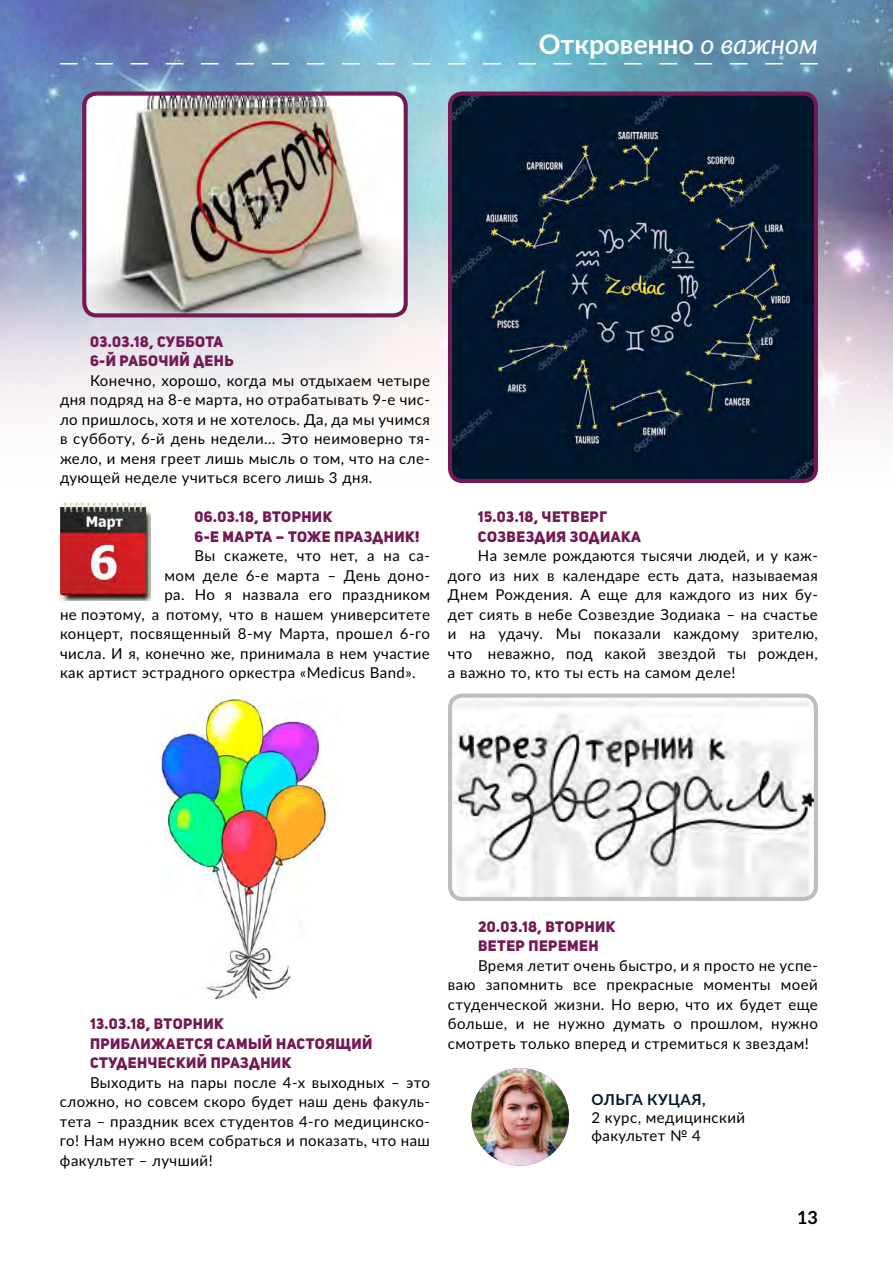
<style>
.page{position:relative;width:893px;height:1263px;background:#fff}
.page>*{position:absolute;margin:0;border:0;box-sizing:border-box;transform-origin:0 0}
.t1{font:700 27px "Lato";color:#fff}
.t2{font:700 18px "Lato";color:#000}
.t3{font:15px/19.5px "Lato";letter-spacing:.03em;color:#000;text-align:justify}
.t4{font:15px/19.5px "Uni Sans Heavy CAPS";letter-spacing:.03em;color:#731954}
.t5{font:700 15px "Lato";letter-spacing:.03em;color:#001b27}
.s1{font-weight:400;font-style:italic}
</style>
<div class="page">
<img style="left:0;top:0;width:893px;height:510px">
<svg style="left:60px;top:63px;width:758px;height:1px"></svg>
<img style="left:471px;top:1068px;width:98px;height:98px;border-radius:49px">
<img style="left:84px;top:94px;width:322px;height:221px">
<div style="left:82px;top:91px;width:326px;height:226px;border:4px solid #731954;border-radius:12px"></div>
<img style="left:450px;top:94px;width:366px;height:387px">
<div style="left:448px;top:91px;width:370px;height:392px;border:4px solid #731954;border-radius:12px"></div>
<img style="left:453px;top:698px;width:360px;height:198px">
<div style="left:448px;top:693px;width:370px;height:208px;border:4px solid #c0bcbc;border-radius:12px"></div>
<img style="left:60px;top:502px;width:90px;height:98px">
<img style="left:161px;top:693px;width:179px;height:305px">
<h1 class="t1" style="left:539px;top:24px;width:281px">Откровенно <span class="s1">о важном</span></h1>
<p class="t4" style="left:90px;top:331px;width:145px">03.03.18, суббота<br>6-й рабочий день</p>
<p class="t3" style="left:60px;top:370px;width:371px;text-indent:30px">Конечно, хорошо, когда мы отдыхаем четыре дня подряд на 8-е марта, но отрабатывать 9-е чис&shy;ло пришлось, хотя и не хотелось. Да, да мы учимся в субботу, 6-й день недели… Это неимоверно тя&shy;жело, и меня греет лишь мысль о том, что на сле&shy;дующей неделе учиться всего лишь 3 дня.</p>
<p class="t4" style="left:194px;top:507px;width:227px">06.03.18, вторник<br>6-е Марта – тоже праздник!</p>
<p class="t3" style="left:194px;top:545px;width:237px">Вы скажете, что нет, а на са-</p>
<p class="t3" style="left:164px;top:565px;width:267px">мом деле 6-е марта – День доно-</p>
<p class="t3" style="left:164px;top:584px;width:267px">ра. Но я назвала его праздником</p>
<p class="t3" style="left:60px;top:604px;width:371px">не поэтому, а потому, что в нашем университете</p>
<p class="t3" style="left:60px;top:623px;width:371px">концерт, посвященный 8-му Марта, прошел 6-го</p>
<p class="t3" style="left:60px;top:643px;width:371px">числа. И я, конечно же, принимала в нем участие</p>
<p class="t3" style="left:60px;top:662px;width:357px">как артист эстрадного оркестра «Medicus Band».</p>
<p class="t4" style="left:478px;top:507px;width:164px">15.03.18, четверг<br>Созвездия Зодиака</p>
<p class="t3" style="left:448px;top:545px;width:371px;text-indent:30px">На земле рождаются тысячи людей, и у каж&shy;дого из них в календаре есть дата, называемая Днем Рождения. А еще для каждого из них бу&shy;дет сиять в небе Созвездие Зодиака – на счастье и на удачу. Мы показали каждому зрителю, что неважно, под какой звездой ты рожден, а важно то, кто ты есть на самом деле!</p>
<p class="t4" style="left:90px;top:1014px;width:284px">13.03.18, вторник<br>Приближается самый настоящий студенческий праздник</p>
<p class="t3" style="left:60px;top:1072px;width:371px;text-indent:30px">Выходить на пары после 4-х выходных – это сложно, но совсем скоро будет наш день факуль&shy;тета – праздник всех студентов 4-го медицинско&shy;го! Нам нужно всем собраться и показать, что наш факультет – лучший!</p>
<p class="t4" style="left:478px;top:916px;width:139px">20.03.18, вторник<br>Ветер перемен</p>
<p class="t3" style="left:448px;top:955px;width:371px;text-indent:30px">Время летит очень быстро, и я просто не успе&shy;ваю запомнить все прекрасные моменты моей студенческой жизни. Но верю, что их будет еще больше, и не нужно думать о прошлом, нужно смотреть только вперед и стремиться к звездам!</p>
<p class="t5" style="left:591px;top:1088px;width:116px">ОЛЬГА КУЦАЯ,</p>
<p class="t3" style="left:591px;top:1108px;width:155px;line-height:18px">2 курс, медицинский факультет № 4</p>
<p class="t2" style="left:797px;top:1204px;width:22px">13</p>
</div>
